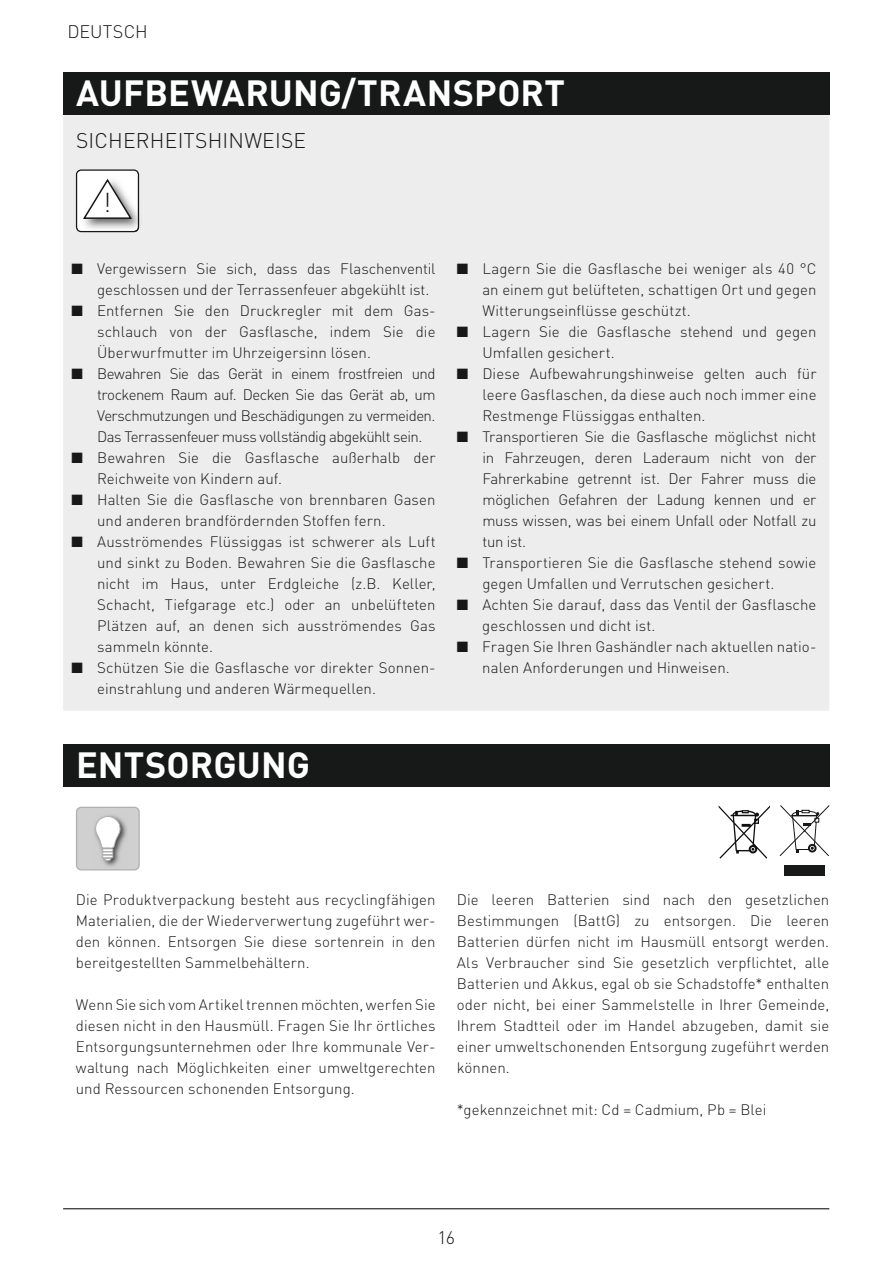
<style>
.page{position:relative;width:892px;height:1263px;background:#fff}
.page>*{position:absolute;margin:0;border:0;box-sizing:border-box;transform-origin:0 0}
.t1{font:700 36px "DIN Pro";letter-spacing:.005em;color:#fff}
.t2{font:300 27px "DIN Pro";color:#171818}
.t3{font:300 21px "DIN Pro";letter-spacing:.01em;color:#171818}
.t4{font:300 18px "DIN Pro";letter-spacing:.005em;color:#171818}
.t5{font:300 15px/21px "DIN Pro";letter-spacing:.005em;color:#171818;text-align:justify}
</style>
<div class="page">
<div style="left:63px;top:115px;width:765px;height:595px;background:#ededed"></div>
<hr style="left:63px;top:1208px;width:765px;height:1px;background:#171818">
<div style="left:63px;top:72px;width:765px;height:42px;background:#171818"></div>
<img style="left:139px;top:176px;width:5px;height:55px">
<svg style="left:76px;top:169px;width:63px;height:63px"></svg>
<div style="left:63px;top:744px;width:765px;height:42px;background:#171818"></div>
<svg style="left:76px;top:806px;width:64px;height:64px"></svg>
<svg style="left:779px;top:805px;width:50px;height:51px"></svg>
<div style="left:784px;top:865px;width:40px;height:11px;background:#171818"></div>
<svg style="left:718px;top:805px;width:51px;height:53px"></svg>
<p class="t4" style="left:67px;top:19px;width:82px">DEUTSCH</p>
<h1 class="t1" style="left:76px;top:69px;width:490px">AUFBEWARUNG/TRANSPORT</h1>
<h3 class="t3" style="left:76px;top:126px;width:231px">SICHERHEITSHINWEISE</h3>
<h2 class="t2" style="left:103px;top:184px;width:10px">!</h2>
<p class="t5" style="left:97px;top:258px;width:340px;text-indent:-26px">■ Vergewissern Sie sich, dass das Flaschenventil geschlossen und der Terrassenfeuer abgekühlt ist.</p>
<p class="t5" style="left:97px;top:300px;width:340px;text-indent:-26px">■ Entfernen Sie den Druckregler mit dem Gas&shy;schlauch von der Gasflasche, indem Sie die Überwurfmutter im Uhrzeigersinn lösen.</p>
<p class="t5" style="left:97px;top:363px;width:340px;text-indent:-26px">■ Bewahren Sie das Gerät in einem frostfreien und trockenem Raum auf. Decken Sie das Gerät ab, um Verschmutzungen und Beschädigungen zu vermeiden.<br>Das Terrassenfeuer muss vollständig abgekühlt sein.</p>
<p class="t5" style="left:97px;top:447px;width:340px;text-indent:-26px">■ Bewahren Sie die Gasflasche außerhalb der<br>Reichweite von Kindern auf.</p>
<p class="t5" style="left:97px;top:489px;width:340px;text-indent:-26px">■ Halten Sie die Gasflasche von brennbaren Gasen und anderen brandfördernden Stoffen fern.</p>
<p class="t5" style="left:97px;top:531px;width:340px;text-indent:-26px">■ Ausströmendes Flüssiggas ist schwerer als Luft und sinkt zu Boden. Bewahren Sie die Gasflasche nicht im Haus, unter Erdgleiche (z.B. Keller, Schacht, Tiefgarage etc.) oder an unbelüfteten Plätzen auf, an denen sich ausströmendes Gas sammeln könnte.</p>
<p class="t5" style="left:97px;top:657px;width:340px;text-indent:-26px">■ Schützen Sie die Gasflasche vor direkter Sonnen&shy;einstrahlung und anderen Wärmequellen.</p>
<p class="t5" style="left:482px;top:258px;width:335px;text-indent:-26px">■ Lagern Sie die Gasflasche bei weniger als 40 °C an einem gut belüfteten, schattigen Ort und gegen Witterungseinflüsse geschützt.</p>
<p class="t5" style="left:482px;top:321px;width:335px;text-indent:-26px">■ Lagern Sie die Gasflasche stehend und gegen<br>Umfallen gesichert.</p>
<p class="t5" style="left:482px;top:363px;width:335px;text-indent:-26px">■ Diese Aufbewahrungshinweise gelten auch für leere Gasflaschen, da diese auch noch immer eine Restmenge Flüssiggas enthalten.</p>
<p class="t5" style="left:482px;top:426px;width:335px;text-indent:-26px">■ Transportieren Sie die Gasflasche möglichst nicht in Fahrzeugen, deren Laderaum nicht von der Fahrerkabine getrennt ist. Der Fahrer muss die möglichen Gefahren der Ladung kennen und er muss wissen, was bei einem Unfall oder Notfall zu tun ist.</p>
<p class="t5" style="left:482px;top:552px;width:335px;text-indent:-26px">■ Transportieren Sie die Gasflasche stehend sowie gegen Umfallen und Verrutschen gesichert.</p>
<p class="t5" style="left:482px;top:594px;width:335px;text-indent:-26px">■ Achten Sie darauf, dass das Ventil der Gasflasche geschlossen und dicht ist.</p>
<p class="t5" style="left:482px;top:636px;width:335px;text-indent:-26px">■ Fragen Sie Ihren Gashändler nach aktuellen natio&shy;nalen Anforderungen und Hinweisen.</p>
<h1 class="t1" style="left:76px;top:741px;width:235px">ENTSORGUNG</h1>
<p class="t5" style="left:76px;top:888px;width:361px">Die Produktverpackung besteht aus recyclingfähigen Materialien, die der Wiederverwertung zugeführt wer&shy;den können. Entsorgen Sie diese sortenrein in den bereitgestellten Sammelbehältern.</p>
<p class="t5" style="left:76px;top:993px;width:361px">Wenn Sie sich vom Artikel trennen möchten, werfen Sie diesen nicht in den Hausmüll. Fragen Sie Ihr örtliches Entsorgungsunternehmen oder Ihre kommunale Ver&shy;waltung nach Möglichkeiten einer umweltgerechten und Ressourcen schonenden Entsorgung.</p>
<p class="t5" style="left:456px;top:888px;width:374px">Die leeren Batterien sind nach den gesetzlichen Bestimmungen (BattG) zu entsorgen. Die leeren Batterien dürfen nicht im Hausmüll entsorgt werden.<br>Als Verbraucher sind Sie gesetzlich verpflichtet, alle Batterien und Akkus, egal ob sie Schadstoffe* enthalten oder nicht, bei einer Sammelstelle in Ihrer Gemeinde, Ihrem Stadtteil oder im Handel abzugeben, damit sie einer umweltschonenden Entsorgung zugeführt werden können.</p>
<p class="t5" style="left:456px;top:1098px;width:311px">*gekennzeichnet mit: Cd = Cadmium, Pb = Blei</p>
<p class="t4" style="left:437px;top:1225px;width:19px">16</p>
</div>
